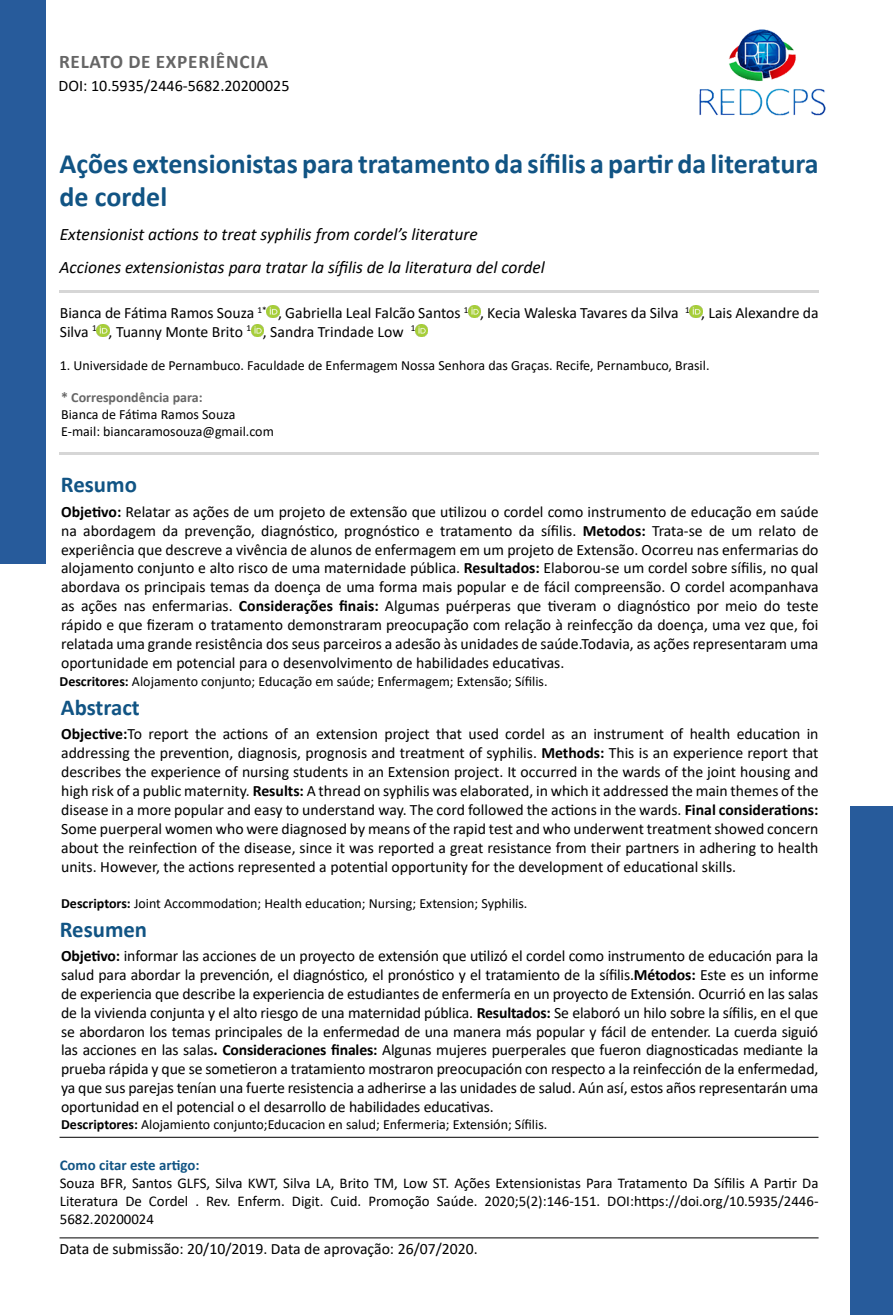
<style>
.page{position:relative;width:893px;height:1315px;background:#fff}
.page>*{position:absolute;margin:0;border:0;box-sizing:border-box;transform-origin:0 0}
.t1{font:700 28px/33.6px "Calibri";color:#115484}
.t2{font:700 22.75px "Calibri";color:#115484}
.t3{font:700 19.25px "Calibri";letter-spacing:.04em;color:#666}
.t4{font:italic 17.5px/32.2px "Calibri";color:#000}
.t5{font:16.1px "Calibri";color:#000}
.t6{font:15.75px/18.9px "Calibri";color:#000;text-align:justify}
.t7{font:14.88px/17.8px "Calibri";color:#000;text-align:justify}
.t8{font:700 14.88px "Calibri";color:#115484}
.t9{font:14px/16.8px "Calibri";color:#000}
.t10{font:700 14px "Calibri";color:#666}
.s1{font-weight:700}
</style>
<div class="page">
<hr style="left:60px;top:1237px;width:759px;height:1px;background:#000">
<div style="left:0;top:0;width:46px;height:563px;background:#275b9b"></div>
<div style="left:850px;top:806px;width:43px;height:509px;background:#275b9b"></div>
<svg style="left:267px;top:305px;width:12px;height:13px"></svg>
<svg style="left:469px;top:305px;width:12px;height:13px"></svg>
<svg style="left:690px;top:305px;width:12px;height:13px"></svg>
<svg style="left:97px;top:324px;width:12px;height:13px"></svg>
<svg style="left:251px;top:324px;width:13px;height:13px"></svg>
<svg style="left:415px;top:324px;width:13px;height:13px"></svg>
<hr style="left:60px;top:452px;width:759px;height:3px;background:#808080">
<hr style="left:60px;top:1136px;width:758px;height:1px;background:#000">
<hr style="left:60px;top:290px;width:759px;height:3px;background:#808080">
<img style="left:699px;top:29px;width:127px;height:87px">
<p class="t3" style="left:59px;top:48px;width:211px">RELATO DE EXPERIÊNCIA</p>
<p class="t5" style="left:59px;top:74px;width:232px">DOI: 10.5935/2446-5682.20200025</p>
<h1 class="t1" style="left:60px;top:146px;width:760px">Ações extensionistas para tratamento da sífilis a partir da literatura de cordel</h1>
<p class="t4" style="left:60px;top:218px;width:487px">Extensionist actions to treat syphilis from cordel’s literature<br>Acciones extensionistas para tratar la sífilis de la literatura del cordel</p>
<p class="t6" style="left:60px;top:303px;width:760px">Bianca de Fátima Ramos Souza <sup>1*</sup> , Gabriella Leal Falcão Santos <sup>1</sup> , Kecia Waleska Tavares da Silva <sup>1</sup> , Lais Alexandre da<br>Silva <sup>1</sup> , Tuanny Monte Brito <sup>1</sup> , Sandra Trindade Low <sup>1</sup></p>
<p class="t9" style="left:60px;top:357px;width:651px">1. Universidade de Pernambuco. Faculdade de Enfermagem Nossa Senhora das Graças. Recife, Pernambuco, Brasil.</p>
<p class="t10" style="left:61px;top:388px;width:143px">* Correspondência para:</p>
<p class="t9" style="left:61px;top:406px;width:214px">Bianca de Fátima Ramos Souza<br>E-mail: biancaramosouza@gmail.com</p>
<h2 class="t2" style="left:61px;top:468px;width:77px">Resumo</h2>
<p class="t6" style="left:61px;top:501px;width:759px"><span class="s1">Objetivo:</span> Relatar as ações de um projeto de extensão que utilizou o cordel como instrumento de educação em saúde na abordagem da prevenção, diagnóstico, prognóstico e tratamento da sífilis. <span class="s1">Metodos:</span> Trata-se de um relato de experiência que descreve a vivência de alunos de enfermagem em um projeto de Extensão. Ocorreu nas enfermarias do alojamento conjunto e alto risco de uma maternidade pública. <span class="s1">Resultados:</span> Elaborou-se um cordel sobre sífilis, no qual abordava os principais temas da doença de uma forma mais popular e de fácil compreensão. O cordel acompanhava as ações nas enfermarias. <span class="s1">Considerações finais:</span> Algumas puérperas que tiveram o diagnóstico por meio do teste rápido e que fizeram o tratamento demonstraram preocupação com relação à reinfecção da doença, uma vez que, foi relatada uma grande resistência dos seus parceiros a adesão às unidades de saúde.Todavia, as ações representaram uma oportunidade em potencial para o desenvolvimento de habilidades educativas.</p>
<p class="t9" style="left:60px;top:672px;width:490px"><span class="s1">Descritores:</span> Alojamento conjunto; Educação em saúde; Enfermagem; Extensão; Sífilis.</p>
<h2 class="t2" style="left:61px;top:691px;width:80px">Abstract</h2>
<p class="t6" style="left:61px;top:724px;width:759px"><span class="s1">Objective:</span>To report the actions of an extension project that used cordel as an instrument of health education in addressing the prevention, diagnosis, prognosis and treatment of syphilis. <span class="s1">Methods:</span> This is an experience report that describes the experience of nursing students in an Extension project. It occurred in the wards of the joint housing and high risk of a public maternity. <span class="s1">Results:</span> A thread on syphilis was elaborated, in which it addressed the main themes of the disease in a more popular and easy to understand way. The cord followed the actions in the wards. <span class="s1">Final considerations:<br></span>Some puerperal women who were diagnosed by means of the rapid test and who underwent treatment showed concern about the reinfection of the disease, since it was reported a great resistance from their partners in adhering to health units. However, the actions represented a potential opportunity for the development of educational skills.</p>
<p class="t9" style="left:61px;top:894px;width:468px"><span class="s1">Descriptors:</span> Joint Accommodation; Health education; Nursing; Extension; Syphilis.</p>
<h2 class="t2" style="left:60px;top:913px;width:89px">Resumen</h2>
<p class="t6" style="left:61px;top:946px;width:759px"><span class="s1">Objetivo:</span> informar las acciones de un proyecto de extensión que utilizó el cordel como instrumento de educación para la salud para abordar la prevención, el diagnóstico, el pronóstico y el tratamiento de la sífilis.<span class="s1">Métodos:</span> Este es un informe de experiencia que describe la experiencia de estudiantes de enfermería en un proyecto de Extensión. Ocurrió en las salas de la vivienda conjunta y el alto riesgo de una maternidad pública. <span class="s1">Resultados:</span> Se elaboró un hilo sobre la sífilis, en el que se abordaron los temas principales de la enfermedad de una manera más popular y fácil de entender. La cuerda siguió las acciones en las salas<span class="s1">. Consideraciones finales:</span> Algunas mujeres puerperales que fueron diagnosticadas mediante la prueba rápida y que se sometieron a tratamiento mostraron preocupación con respecto a la reinfección de la enfermedad, ya que sus parejas tenían una fuerte resistencia a adherirse a las unidades de salud. Aún así, estos años representarán uma oportunidad en el potencial o el desarrollo de habilidades educativas.</p>
<p class="t9" style="left:61px;top:1115px;width:488px"><span class="s1">Descriptores:</span> Alojamiento conjunto;Educacion en salud; Enfermeria; Extensión; Sífilis.</p>
<p class="t8" style="left:60px;top:1154px;width:141px">Como citar este artigo:</p>
<p class="t7" style="left:60px;top:1173px;width:760px">Souza BFR, Santos GLFS, Silva KWT, Silva LA, Brito TM, Low ST. Ações Extensionistas Para Tratamento Da Sífilis A Partir Da Literatura De Cordel . Rev. Enferm. Digit. Cuid. Promoção Saúde. 2020;5(2):146-151. DOI:https://doi.org/10.5935/2446- 5682.20200024</p>
<p class="t6" style="left:60px;top:1238px;width:420px">Data de submissão: 20/10/2019. Data de aprovação: 26/07/2020.</p>
</div>
